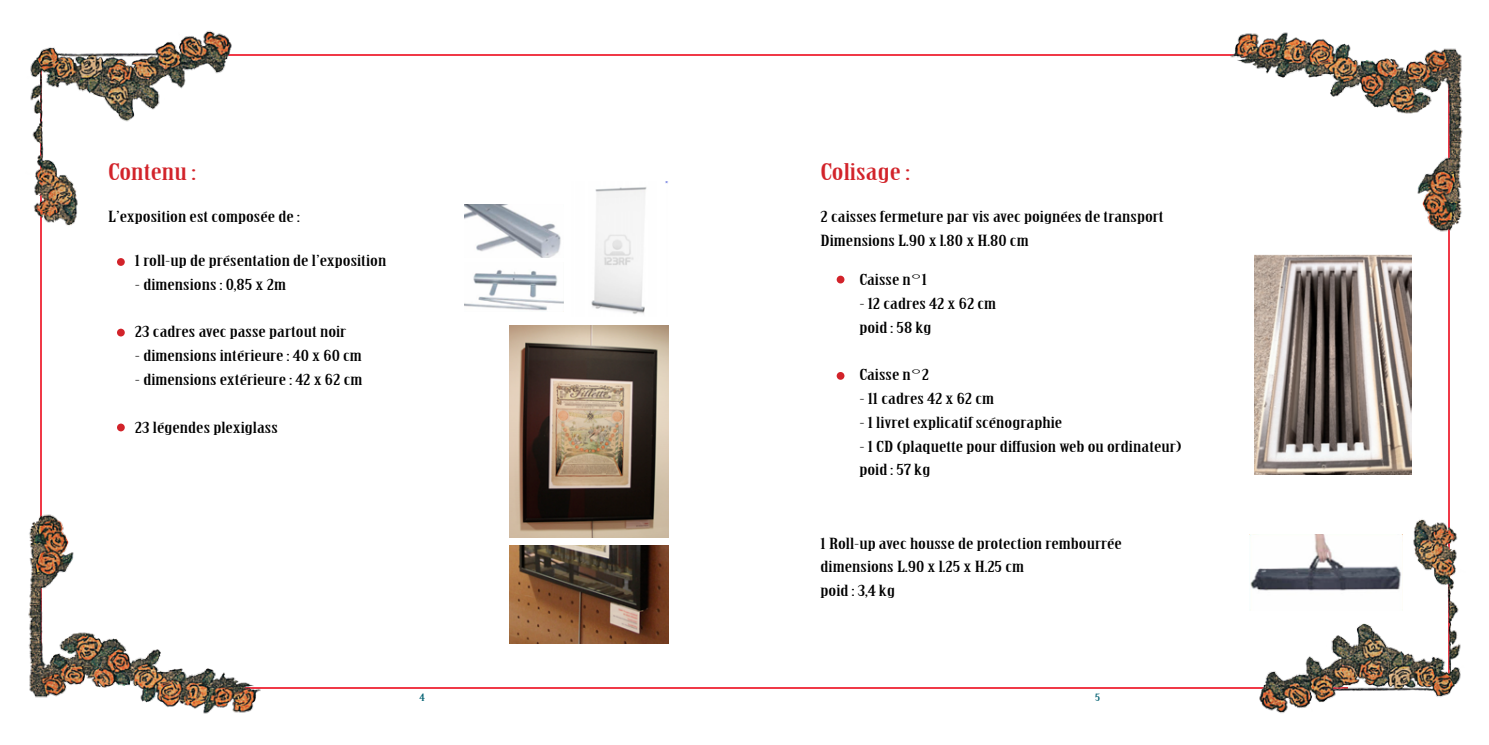
<style>
.page{position:relative;width:1489px;height:745px;background:#fff}
.page>*{position:absolute;margin:0;border:0;box-sizing:border-box;transform-origin:0 0}
.t1{font:22.5px "Birch Std";color:#d2232a;scale:1.8 1}
.t2{font:15px/23.8px "Birch Std";color:#000;scale:1.8 1}
.t3{font:10px "Birch Std";color:#006071;scale:1.8 1}
</style>
<div class="page">
<hr style="left:707px;top:55px;width:638px;height:1px;background:#f03947">
<hr style="left:709px;top:686px;width:638px;height:1px;background:#f03947">
<hr style="left:1448px;top:64px;width:1px;height:626px;background:#f03947">
<img style="left:1221px;top:32px;width:242px;height:203px">
<img style="left:1248px;top:517px;width:213px;height:196px">
<hr style="left:217px;top:55px;width:549px;height:1px;background:#f03947">
<hr style="left:214px;top:686px;width:549px;height:1px;background:#f03947">
<hr style="left:40px;top:67px;width:2px;height:620px;background:#f03947">
<img style="left:28px;top:514px;width:241px;height:200px">
<img style="left:30px;top:31px;width:212px;height:195px">
<img style="left:509px;top:325px;width:159px;height:212px">
<div style="left:117px;top:258px;width:8px;height:8px;background:#d2232a;border-radius:50%"></div>
<div style="left:836px;top:275px;width:8px;height:8px;background:#d2232a;border-radius:50%"></div>
<div style="left:117px;top:328px;width:8px;height:8px;background:#d2232a;border-radius:50%"></div>
<div style="left:836px;top:372px;width:8px;height:7px;background:#d2232a;border-radius:50%"></div>
<div style="left:117px;top:423px;width:8px;height:8px;background:#d2232a;border-radius:50%"></div>
<img style="left:509px;top:545px;width:159px;height:97px">
<img style="left:591px;top:182px;width:77px;height:132px">
<img style="left:1254px;top:255px;width:157px;height:219px">
<img style="left:1249px;top:534px;width:153px;height:76px">
<img style="left:464px;top:270px;width:99px;height:41px">
<img style="left:464px;top:204px;width:97px;height:53px">
<h1 class="t1" style="left:108px;top:159px;width:50px">Contenu :</h1>
<p class="t2" style="left:108px;top:205px;width:108px">L’exposition est composée de :</p>
<p class="t2" style="left:135px;top:249px;width:141px">1 roll-up de présentation de l’exposition</p>
<p class="t2" style="left:135px;top:273px;width:85px">- dimensions : 0,85 x 2m</p>
<p class="t2" style="left:135px;top:320px;width:119px">23 cadres avec passe partout noir</p>
<p class="t2" style="left:135px;top:344px;width:128px">- dimensions intérieure : 40 x 60 cm</p>
<p class="t2" style="left:135px;top:368px;width:128px">- dimensions extérieure : 42 x 62 cm</p>
<p class="t2" style="left:135px;top:415px;width:81px">23 légendes plexiglass</p>
<h1 class="t1" style="left:820px;top:159px;width:51px">Colisage :</h1>
<p class="t2" style="left:820px;top:205px;width:192px">2 caisses fermeture par vis avec poignées de transport<br>Dimensions L.90 x l.80 x H.80 cm</p>
<p class="t2" style="left:859px;top:268px;width:39px">Caisse n°1</p>
<p class="t2" style="left:859px;top:292px;width:78px">- 12 cadres 42 x 62 cm poid : 58 kg</p>
<p class="t2" style="left:859px;top:363px;width:40px">Caisse n°2</p>
<p class="t2" style="left:859px;top:387px;width:76px">- 11 cadres 42 x 62 cm</p>
<p class="t2" style="left:859px;top:410px;width:114px">- 1 livret explicatif scénographie</p>
<p class="t2" style="left:859px;top:434px;width:181px">- 1 CD (plaquette pour diffusion web ou ordinateur) poid : 57 kg</p>
<p class="t2" style="left:820px;top:531px;width:169px">1 Roll-up avec housse de protection rembourrée dimensions L.90 x l.25 x H.25 cm<br>poid : 3,4 kg</p>
<p class="t3" style="left:419px;top:691px;width:4px">4</p>
<p class="t3" style="left:1095px;top:691px;width:4px">5</p>
</div>
